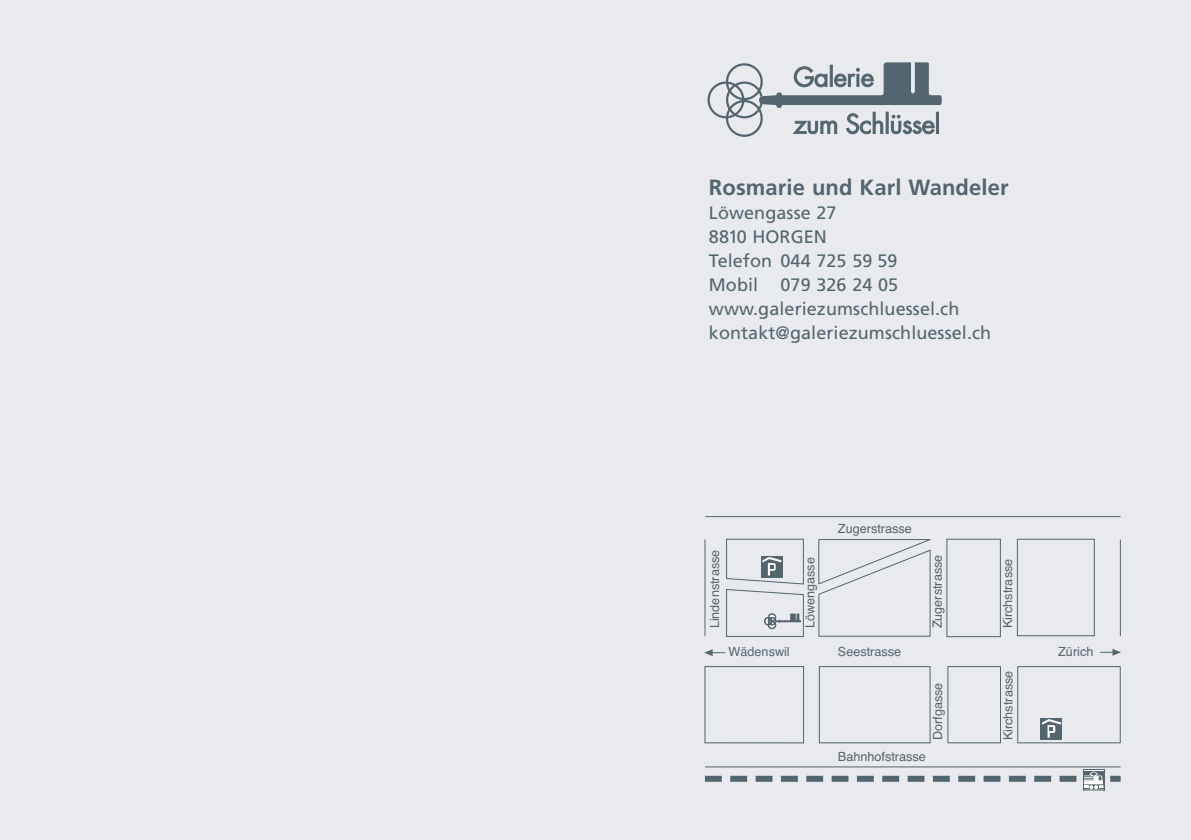
<style>
.page{position:relative;width:1191px;height:840px;background:#fff}
.page>*{position:absolute;margin:0;border:0;box-sizing:border-box;transform-origin:0 0}
.t1{font:700 22px "Frutiger";letter-spacing:.005em;color:#53656e}
.t2{font:18px/24px "Frutiger";letter-spacing:.005em;color:#53656e}
.t3{font:12.6px "Helvetica";color:#53656e}
</style>
<div class="page">
<div style="left:0;top:0;width:1191px;height:839px;background:#e9eaee"></div>
<hr style="left:1119px;top:539px;width:1px;height:96px;background:#53656e">
<hr style="left:705px;top:516px;width:415px;height:1px;background:#53656e">
<svg style="left:704px;top:666px;width:227px;height:77px"></svg>
<hr style="left:705px;top:766px;width:415px;height:1px;background:#53656e">
<div style="left:1017px;top:538px;width:77px;height:97px;border:1px solid #53656e"></div>
<svg style="left:704px;top:649px;width:21px;height:6px"></svg>
<svg style="left:1100px;top:649px;width:21px;height:6px"></svg>
<svg style="left:947px;top:666px;width:174px;height:77px"></svg>
<div style="left:1083px;top:769px;width:21px;height:21px;background:#53656e"></div>
<svg style="left:705px;top:770px;width:415px;height:20px"></svg>
<svg style="left:704px;top:538px;width:297px;height:99px"></svg>
<svg style="left:707px;top:62px;width:234px;height:75px"></svg>
<h1 class="t1" style="left:709px;top:174px;width:301px">Rosmarie und Karl Wandeler</h1>
<h2 class="t2" style="left:709px;top:200px;width:284px">Löwengasse 27<br>8810 HORGEN<br>Telefon 044 725 59 59<br>Mobil 079 326 24 05 www.galeriezumschluessel.ch kontakt@galeriezumschluessel.ch</h2>
<p class="t3" style="left:705px;top:628px;width:80px;rotate:-90deg">Lindenstrasse</p>
<p class="t3" style="left:800px;top:628px;width:73px;rotate:-90deg">Löwengasse</p>
<p class="t3" style="left:838px;top:518px;width:75px">Zugerstrasse</p>
<p class="t3" style="left:927px;top:628px;width:75px;rotate:-90deg">Zugerstrasse</p>
<p class="t3" style="left:998px;top:628px;width:71px;rotate:-90deg">Kirchstrasse</p>
<p class="t3" style="left:838px;top:642px;width:65px">Seestrasse</p>
<p class="t3" style="left:728px;top:642px;width:63px">Wädenswil</p>
<p class="t3" style="left:1058px;top:642px;width:37px">Zürich</p>
<p class="t3" style="left:928px;top:740px;width:59px;rotate:-90deg">Dorfgasse</p>
<p class="t3" style="left:998px;top:740px;width:71px;rotate:-90deg">Kirchstrasse</p>
<p class="t3" style="left:838px;top:746px;width:89px">Bahnhofstrasse</p>
</div>
